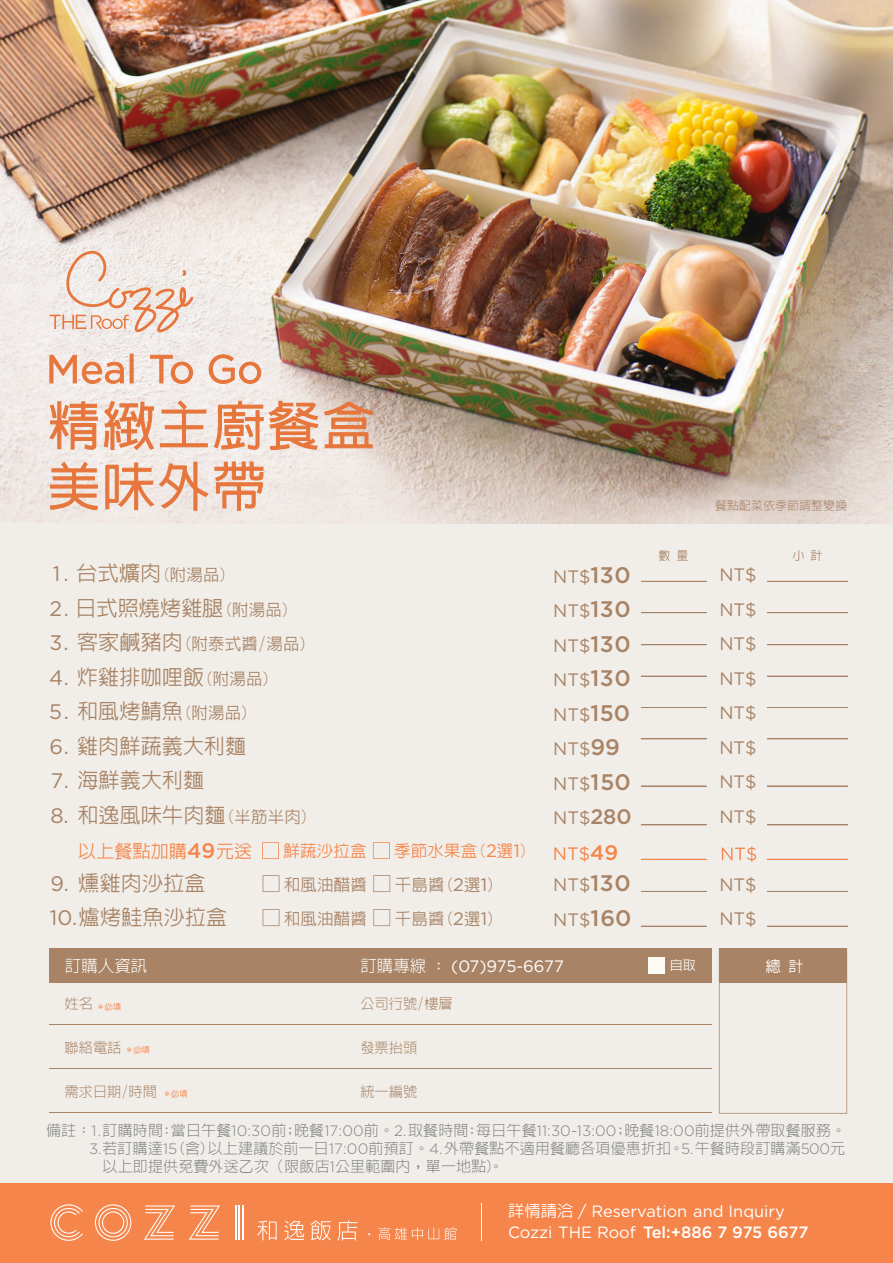
<style>
.page{position:relative;width:893px;height:1263px;background:#f1eee9}
.page>*{position:absolute;margin:0;border:0;box-sizing:border-box;transform-origin:0 0}
.t1{font:500 21px/34.5px "AR Hei B5";letter-spacing:.01em;color:#a88365;text-align:center}
.t2{font:21px "Gotham";color:#a88365}
.t3{font:18px/34.5px "Gotham";color:#a88365}
.t4{font:500 18px "AR Hei B5";letter-spacing:.01em;color:#f5854a}
.t5{font:18px "Gotham";color:#f5854a}
.t6{font:500 16.5px "AR Hei B5";letter-spacing:.01em;color:#a88365}
.t7{font:16.5px "Gotham";letter-spacing:-.02em;color:#fff}
.t8{font:500 16.5px "AR Hei B5";letter-spacing:.01em;color:#f5854a}
.t9{font:300 16.5px "AR Hei B5";color:#fff}
.t10{font:16.35px/21px "Gotham";color:#fff}
.t11{font:300 15px "AR Hei B5";letter-spacing:.01em;color:#808285}
.t12{font:500 15px "AR Hei B5";color:#fff}
.t13{font:300 14.25px "AR Hei B5";color:#a88365}
.t14{font:500 12.9px "AR Hei B5";color:#fff}
.t15{font:300 12px "AR Hei B5";color:#a88365}
.t16{font:500 12px "AR Hei B5";color:#a88365}
.t17{font:500 8.55px "AR Hei B5";color:#f5854a}
.s1{font-size:21px}
.s2{font-family:"Gotham";font-weight:400}
.s3{font-size:16.5px}
.s4{font-weight:500;font-size:22.5px}
.s5{font-weight:500;font-size:21px}
.s6{font-family:"Gotham";font-size:21px}
.s7{font-family:"Gotham";font-weight:400;font-size:18px}
.s8{font-family:"AR Hei B5";font-weight:300}
.s9{font-family:"Gotham"}
.s10{font-family:"AR Hei B5";font-weight:500}
.s11{font-weight:500}
</style>
<div class="page">
<img style="left:0;top:0;width:893px;height:524px">
<svg style="left:48px;top:400px;width:326px;height:51px"></svg>
<svg style="left:49px;top:461px;width:50px;height:50px"></svg>
<svg style="left:105px;top:461px;width:159px;height:50px"></svg>
<hr style="left:641px;top:581px;width:65px;height:1px;background:#a88365">
<hr style="left:767px;top:581px;width:81px;height:1px;background:#a88365">
<hr style="left:641px;top:612px;width:65px;height:1px;background:#a88365">
<hr style="left:767px;top:612px;width:81px;height:1px;background:#a88365">
<hr style="left:641px;top:644px;width:65px;height:1px;background:#a88365">
<hr style="left:767px;top:644px;width:81px;height:1px;background:#a88365">
<hr style="left:641px;top:676px;width:65px;height:1px;background:#a88365">
<hr style="left:767px;top:676px;width:81px;height:1px;background:#a88365">
<hr style="left:641px;top:707px;width:65px;height:1px;background:#a88365">
<hr style="left:767px;top:707px;width:81px;height:1px;background:#a88365">
<hr style="left:641px;top:738px;width:65px;height:1px;background:#a88365">
<hr style="left:767px;top:738px;width:81px;height:1px;background:#a88365">
<hr style="left:641px;top:786px;width:65px;height:1px;background:#a88365">
<hr style="left:767px;top:786px;width:81px;height:1px;background:#a88365">
<hr style="left:641px;top:824px;width:65px;height:1px;background:#a88365">
<hr style="left:767px;top:824px;width:81px;height:1px;background:#a88365">
<hr style="left:641px;top:859px;width:65px;height:1px;background:#f5854a">
<hr style="left:767px;top:859px;width:81px;height:1px;background:#f5854a">
<hr style="left:641px;top:891px;width:65px;height:1px;background:#a88365">
<hr style="left:767px;top:891px;width:81px;height:1px;background:#a88365">
<hr style="left:641px;top:926px;width:65px;height:1px;background:#a88365">
<hr style="left:767px;top:926px;width:81px;height:1px;background:#a88365">
<svg style="left:263px;top:909px;width:16px;height:17px"></svg>
<svg style="left:373px;top:909px;width:17px;height:17px"></svg>
<svg style="left:263px;top:875px;width:16px;height:17px"></svg>
<svg style="left:373px;top:875px;width:17px;height:17px"></svg>
<svg style="left:262px;top:842px;width:17px;height:17px"></svg>
<svg style="left:373px;top:842px;width:17px;height:17px"></svg>
<div style="left:49px;top:949px;width:663px;height:34px;background:#a88365"></div>
<svg style="left:719px;top:948px;width:128px;height:166px"></svg>
<hr style="left:50px;top:1024px;width:662px;height:1px;background:#a88365">
<hr style="left:50px;top:1068px;width:662px;height:1px;background:#a88365">
<hr style="left:50px;top:1112px;width:662px;height:1px;background:#a88365">
<div style="left:648px;top:958px;width:16px;height:16px;background:#fefaf4"></div>
<svg style="left:49px;top:354px;width:75px;height:30px"></svg>
<svg style="left:130px;top:354px;width:4px;height:29px"></svg>
<svg style="left:149px;top:354px;width:45px;height:30px"></svg>
<svg style="left:208px;top:354px;width:54px;height:30px"></svg>
<svg style="left:50px;top:251px;width:143px;height:81px"></svg>
<div style="left:0;top:1183px;width:893px;height:80px;background:#f5854a"></div>
<hr style="left:481px;top:1203px;width:1px;height:37px;background:#fff">
<svg style="left:257px;top:1220px;width:20px;height:20px"></svg>
<svg style="left:284px;top:1220px;width:20px;height:20px"></svg>
<svg style="left:310px;top:1220px;width:21px;height:20px"></svg>
<svg style="left:338px;top:1220px;width:20px;height:20px"></svg>
<svg style="left:378px;top:1227px;width:79px;height:13px"></svg>
<hr style="left:242px;top:1205px;width:1px;height:35px;background:#fff">
<hr style="left:239px;top:1205px;width:1px;height:35px;background:#fff">
<svg style="left:50px;top:1204px;width:33px;height:37px"></svg>
<svg style="left:189px;top:1205px;width:31px;height:35px"></svg>
<hr style="left:235px;top:1205px;width:1px;height:35px;background:#fff">
<svg style="left:95px;top:1204px;width:36px;height:37px"></svg>
<svg style="left:144px;top:1205px;width:31px;height:35px"></svg>
<img style="left:662px;top:445px;width:231px;height:79px">
<svg style="left:722px;top:846px;width:34px;height:16px"></svg>
<p class="t15" style="left:715px;top:499px;width:133px">餐點配菜依季節調整變換</p>
<p class="t6" style="left:77px;top:567px;width:153px"><span class="s1">台式爌肉</span>(附湯品)</p>
<h1 class="t1" style="left:49px;top:591px;width:243px"><span class="s2">2.</span> 日式照燒烤雞腿<span class="s3">(附湯品)</span></h1>
<p class="t6" style="left:77px;top:636px;width:233px"><span class="s1">客家鹹豬肉</span>(附泰式醬/湯品)</p>
<h1 class="t1" style="left:49px;top:660px;width:223px"><span class="s2">4.</span> 炸雞排咖哩飯<span class="s3">(附湯品)</span></h1>
<h1 class="t1" style="left:49px;top:694px;width:202px"><span class="s2">5.</span> 和風烤鯖魚<span class="s3">(附湯品)</span></h1>
<h1 class="t1" style="left:49px;top:729px;width:199px"><span class="s2">6.</span> 雞肉鮮蔬義大利麵</h1>
<h1 class="t1" style="left:51px;top:763px;width:155px"><span class="s2">7.</span> 海鮮義大利麵</h1>
<h1 class="t1" style="left:50px;top:798px;width:260px"><span class="s2">8.</span> 和逸風味牛肉麵<span class="s3">(半筋半肉)</span></h1>
<h1 class="t2" style="left:53px;top:560px;width:18px">1.</h1>
<h1 class="t2" style="left:49px;top:629px;width:21px">3.</h1>
<p class="t3" style="left:553px;top:559px;width:80px">NT$<span class="s4">130<br></span>NT$<span class="s4">130<br></span>NT$<span class="s4">130<br></span>NT$<span class="s4">130<br></span>NT$<span class="s4">150<br></span>NT$<span class="s4">99<br></span>NT$<span class="s4">150<br></span>NT$<span class="s5">280</span></p>
<p class="t4" style="left:78px;top:842px;width:175px">以上餐點加購<span class="s6">49</span>元送</p>
<p class="t5" style="left:553px;top:842px;width:67px">NT$<span class="s5">49</span></p>
<p class="t8" style="left:283px;top:843px;width:85px">鮮蔬沙拉盒</p>
<p class="t8" style="left:394px;top:843px;width:136px">季節水果盒(<span class="s7">2</span>選<span class="s7">1</span>)</p>
<h1 class="t1" style="left:50px;top:866px;width:179px">燻雞肉沙拉盒<br><span class="s2">10.</span>爐烤鮭魚沙拉盒</h1>
<h1 class="t2" style="left:51px;top:870px;width:20px">9.</h1>
<p class="t3" style="left:553px;top:867px;width:79px">NT$<span class="s4">130</span></p>
<p class="t6" style="left:284px;top:910px;width:85px">和風油醋醬</p>
<p class="t6" style="left:395px;top:910px;width:102px">千島醬(<span class="s7">2</span>選<span class="s7">1</span>)</p>
<p class="t3" style="left:553px;top:902px;width:80px">NT$<span class="s4">160</span></p>
<p class="t6" style="left:284px;top:876px;width:85px">和風油醋醬</p>
<p class="t6" style="left:395px;top:876px;width:102px">千島醬(<span class="s7">2</span>選<span class="s7">1</span>)</p>
<p class="t16" style="left:659px;top:549px;width:31px">數 量</p>
<p class="t16" style="left:792px;top:549px;width:31px">小 計</p>
<p class="t3" style="left:719px;top:557px;width:39px;text-align:justify">NT$ NT$ NT$ NT$ NT$ NT$ NT$ NT$</p>
<p class="t3" style="left:719px;top:867px;width:39px">NT$<br>NT$</p>
<p class="t9" style="left:65px;top:957px;width:84px">訂購人資訊</p>
<p class="t7" style="left:360px;top:955px;width:205px"><span class="s8">訂購專線 :</span> (07)975-6677</p>
<p class="t12" style="left:766px;top:958px;width:39px">總 計</p>
<p class="t13" style="left:65px;top:997px;width:30px">姓名</p>
<p class="t13" style="left:360px;top:997px;width:94px">公司行號/樓層</p>
<p class="t13" style="left:360px;top:1040px;width:58px">發票抬頭</p>
<p class="t13" style="left:65px;top:1085px;width:94px">需求日期/時間</p>
<p class="t14" style="left:670px;top:959px;width:27px">自取</p>
<p class="t17" style="left:97px;top:1003px;width:26px">＊必填</p>
<p class="t13" style="left:65px;top:1040px;width:58px">聯絡電話</p>
<p class="t17" style="left:125px;top:1045px;width:26px">＊必填</p>
<p class="t13" style="left:360px;top:1085px;width:58px">統一編號</p>
<p class="t17" style="left:163px;top:1090px;width:26px">＊必填</p>
<p class="t11" style="left:46px;top:1123px;width:802px">備註：<span class="s9">1.</span>訂購時間:當日午餐<span class="s9">10:30</span>前;晚餐<span class="s9">17:00</span>前。<span class="s9">2.</span>取餐時間:每日午餐<span class="s9">11:30-13:00</span>;晚餐<span class="s9">18:00</span>前提供外帶取餐服務。</p>
<p class="t11" style="left:89px;top:1141px;width:758px"><span class="s9">3.</span>若訂購達<span class="s9">15</span>(含)以上建議於前一日<span class="s9">17:00</span>前預訂。<span class="s9">4.</span>外帶餐點不適用餐廳各項優惠折扣。<span class="s9">5.</span>午餐時段訂購滿<span class="s9">500</span>元</p>
<p class="t11" style="left:103px;top:1159px;width:402px">以上即提供免費外送乙次（限飯店<span class="s9">1</span>公里範圍內，單一地點)。</p>
<p class="t10" style="left:508px;top:1200px;width:302px"><span class="s10">詳情請洽</span> / Reservation and Inquiry<br>Cozzi THE Roof <span class="s11">Tel:+886 7 975 6677</span></p>
</div>
